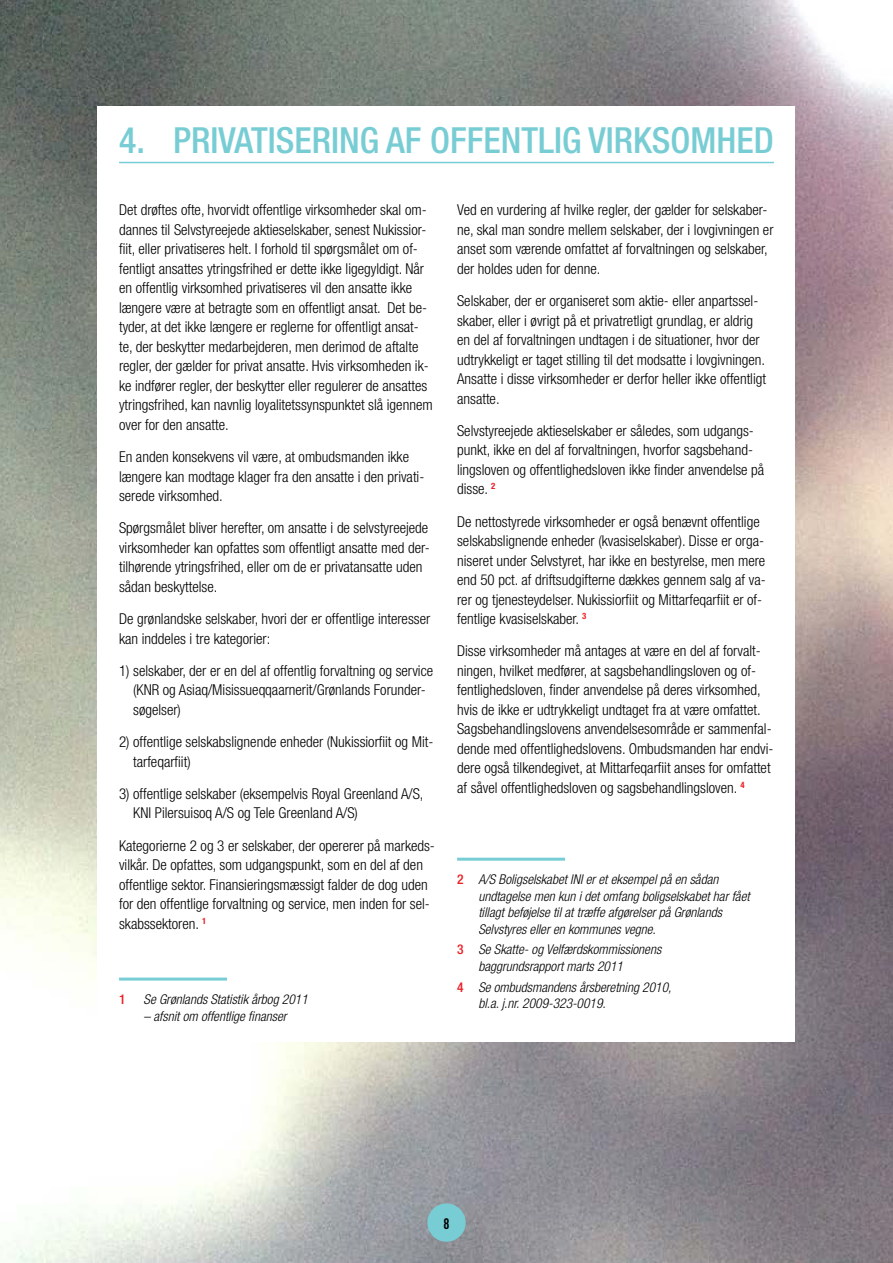
<style>
.page{position:relative;width:893px;height:1263px;background:#fff}
.page>*{position:absolute;margin:0;border:0;box-sizing:border-box;transform-origin:0 0}
.t1{font:500 condensed 36px "Helvetica Neue LT Std";color:#78cdd4}
.t2{font:300 condensed 15px/19.5px "Helvetica Neue LT Std";color:#000}
.t3{font:700 15px "DIN Cond";color:#000}
.t4{font:italic 300 condensed 13.5px/16.5px "Helvetica Neue LT Std";color:#000}
.t5{font:500 condensed 13.5px "Helvetica Neue LT Std";color:#ed1d24}
.s1{font-weight:500;font-style:normal;color:#ed1d24}
</style>
<div class="page">
<img style="left:0;top:0;width:893px;height:1263px">
<div style="left:98px;top:106px;width:697px;height:936px;background:#fff"></div>
<hr style="left:119px;top:162px;width:655px;height:1px;background:#78cdd4">
<hr style="left:119px;top:977px;width:108px;height:3px;background:#78cdd4">
<hr style="left:457px;top:858px;width:108px;height:3px;background:#78cdd4">
<div style="left:427px;top:1203px;width:39px;height:39px;background:#78cdd4;border-radius:50%"></div>
<h1 class="t1" style="left:119px;top:119px;width:656px">4. PRIVATISERING AF OFFENTLIG VIRKSOMHED</h1>
<p class="t2" style="left:119px;top:200px;width:315px">Det drøftes ofte, hvorvidt offentlige virksomheder skal om&shy;dannes til Selvstyreejede aktieselskaber, senest Nukissior&shy;fiit, eller privatiseres helt. I forhold til spørgsmålet om of&shy;fentligt ansattes ytringsfrihed er dette ikke ligegyldigt. Når en offentlig virksomhed privatiseres vil den ansatte ikke længere være at betragte som en offentligt ansat. Det be&shy;tyder, at det ikke længere er reglerne for offentligt ansat&shy;te, der beskytter medarbejderen, men derimod de aftalte regler, der gælder for privat ansatte. Hvis virksomheden ik&shy;ke indfører regler, der beskytter eller regulerer de ansattes ytringsfrihed, kan navnlig loyalitetssynspunktet slå igennem over for den ansatte.</p>
<p class="t2" style="left:119px;top:447px;width:307px">En anden konsekvens vil være, at ombudsmanden ikke længere kan modtage klager fra den ansatte i den privati&shy;serede virksomhed.</p>
<p class="t2" style="left:119px;top:518px;width:312px">Spørgsmålet bliver herefter, om ansatte i de selvstyreejede virksomheder kan opfattes som offentligt ansatte med der&shy;tilhørende ytringsfrihed, eller om de er privatansatte uden sådan beskyttelse.</p>
<p class="t2" style="left:119px;top:609px;width:313px">De grønlandske selskaber, hvori der er offentlige interesser kan inddeles i tre kategorier:</p>
<p class="t2" style="left:133px;top:661px;width:301px;text-indent:-14px">1) selskaber, der er en del af offentlig forvaltning og service (KNR og Asiaq/Misissueqqaarnerit/Grønlands Forunder&shy;søgelser)</p>
<p class="t2" style="left:133px;top:732px;width:302px;text-indent:-14px">2) offentlige selskabslignende enheder (Nukissiorfiit og Mit&shy;tarfeqarfiit)</p>
<p class="t2" style="left:133px;top:784px;width:292px;text-indent:-14px">3) offentlige selskaber (eksempelvis Royal Greenland A/S,<br>KNI Pilersuisoq A/S og Tele Greenland A/S)</p>
<p class="t2" style="left:119px;top:835px;width:317px">Kategorierne 2 og 3 er selskaber, der opererer på markeds&shy;vilkår. De opfattes, som udgangspunkt, som en del af den offentlige sektor. Finansieringsmæssigt falder de dog uden for den offentlige forvaltning og service, men inden for sel&shy;skabssektoren. <sup>1</sup></p>
<p class="t5" style="left:119px;top:991px;width:8px">1</p>
<p class="t4" style="left:144px;top:991px;width:166px">Se Grønlands Statistik årbog 2011</p>
<p class="t4" style="left:144px;top:1008px;width:144px">– afsnit om offentlige finanser</p>
<p class="t2" style="left:457px;top:200px;width:318px">Ved en vurdering af hvilke regler, der gælder for selskaber&shy;ne, skal man sondre mellem selskaber, der i lovgivningen er anset som værende omfattet af forvaltningen og selskaber, der holdes uden for denne.</p>
<p class="t2" style="left:457px;top:291px;width:310px">Selskaber, der er organiseret som aktie- eller anpartssel&shy;skaber, eller i øvrigt på et privatretligt grundlag, er aldrig en del af forvaltningen undtagen i de situationer, hvor der udtrykkeligt er taget stilling til det modsatte i lovgivningen.<br>Ansatte i disse virksomheder er derfor heller ikke offentligt ansatte.</p>
<p class="t2" style="left:457px;top:421px;width:309px">Selvstyreejede aktieselskaber er således, som udgangs&shy;punkt, ikke en del af forvaltningen, hvorfor sagsbehand&shy;lingsloven og offentlighedsloven ikke finder anvendelse på disse. <sup>2</sup></p>
<p class="t2" style="left:457px;top:511px;width:310px">De nettostyrede virksomheder er også benævnt offentlige selskabslignende enheder (kvasiselskaber). Disse er orga&shy;niseret under Selvstyret, har ikke en bestyrelse, men mere end 50 pct. af driftsudgifterne dækkes gennem salg af va&shy;rer og tjenesteydelser. Nukissiorfiit og Mittarfeqarfiit er of&shy;fentlige kvasiselskaber. <sup>3</sup></p>
<p class="t2" style="left:457px;top:641px;width:318px">Disse virksomheder må antages at være en del af forvalt&shy;ningen, hvilket medfører, at sagsbehandlingsloven og of&shy;fentlighedsloven, finder anvendelse på deres virksomhed, hvis de ikke er udtrykkeligt undtaget fra at være omfattet.<br>Sagsbehandlingslovens anvendelsesområde er sammenfal&shy;dende med offentlighedslovens. Ombudsmanden har endvi&shy;dere også tilkendegivet, at Mittarfeqarfiit anses for omfattet af såvel offentlighedsloven og sagsbehandlingsloven. <sup>4</sup></p>
<p class="t4" style="left:478px;top:871px;width:273px;text-indent:-21px"><span class="s1">2</span> A/S Boligselskabet INI er et eksempel på en sådan undtagelse men kun i det omfang boligselskabet har fået tillagt beføjelse til at træffe afgørelser på Grønlands Selvstyres eller en kommunes vegne.</p>
<p class="t4" style="left:478px;top:942px;width:184px;text-indent:-21px"><span class="s1">3</span> Se Skatte- og Velfærdskommissionens baggrundsrapport marts 2011</p>
<p class="t4" style="left:478px;top:979px;width:195px;text-indent:-21px"><span class="s1">4</span> Se ombudsmandens årsberetning 2010, bl.a. j.nr. 2009-323-0019.</p>
<p class="t3" style="left:443px;top:1214px;width:8px">8</p>
</div>
